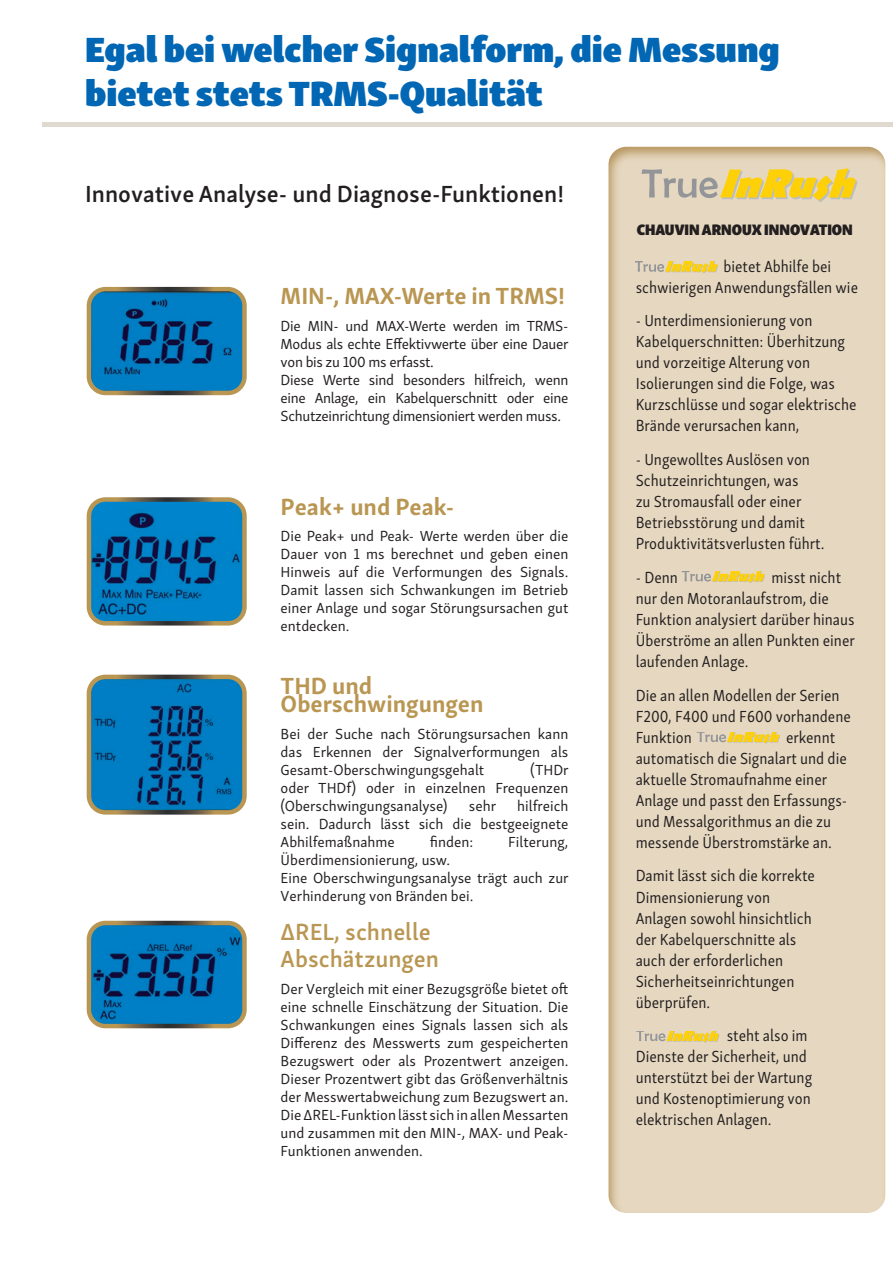
<style>
.page{position:relative;width:893px;height:1263px;background:#fff}
.page>*{position:absolute;margin:0;border:0;box-sizing:border-box;transform-origin:0 0}
.t1{font:36px/43.2px "Skolar Sans Latn Bl";color:#0166b3}
.t2{font:700 24px/18px "Skolar Sans Latn";color:#b99652}
.t3{font:600 24px "Skolar Sans Latn";color:#231f20}
.t4{font:600 24px/27px "Skolar Sans Latn";color:#b99652}
.t5{font:16.5px/21px "Skolar Sans Latn Cn";color:#231f20}
.t6{font:15.6px "Skolar Sans Latn Cn Bl";color:#231f20}
.t7{font:15px/18px "Skolar Sans Latn";color:#231f20;text-align:justify}
.t8{font:15px/18px "Skolar Sans Latn";letter-spacing:-.02em;color:#231f20}
</style>
<div class="page">
<div style="left:43px;top:122px;width:850px;height:5px;background:#e0d9cf"></div>
<div style="left:606px;top:146px;width:280px;height:1068px;background:#e6d8c0"></div>
<svg style="left:641px;top:168px;width:216px;height:34px"></svg>
<img style="left:92px;top:292px;width:150px;height:98px">
<div style="left:87px;top:287px;width:160px;height:108px;border:4px solid #fff;border-radius:17px"></div>
<img style="left:92px;top:502px;width:150px;height:121px">
<div style="left:87px;top:497px;width:160px;height:128px;border:4px solid #fff;border-radius:17px"></div>
<img style="left:92px;top:680px;width:150px;height:130px">
<div style="left:87px;top:675px;width:160px;height:140px;border:4px solid #fff;border-radius:17px"></div>
<img style="left:92px;top:926px;width:150px;height:97px">
<div style="left:87px;top:921px;width:160px;height:107px;border:4px solid #fff;border-radius:17px"></div>
<svg style="left:682px;top:571px;width:83px;height:12px"></svg>
<svg style="left:635px;top:262px;width:83px;height:11px"></svg>
<svg style="left:636px;top:1031px;width:83px;height:11px"></svg>
<svg style="left:697px;top:732px;width:83px;height:11px"></svg>
<h1 class="t1" style="left:85px;top:25px;width:696px">Egal bei welcher Signalform, die Messung bietet stets TRMS-Qualität</h1>
<h2 class="t3" style="left:85px;top:175px;width:481px">Innovative Analyse- und Diagnose-Funktionen!</h2>
<h2 class="t2" style="left:281px;top:285px;width:286px">MIN-, MAX-Werte in TRMS!</h2>
<p class="t8" style="left:281px;top:316px;width:290px">Die MIN- und MAX-Werte werden im TRMS-Modus als echte Effektivwerte über eine Dauer von bis zu 100 ms erfasst.<br>Diese Werte sind besonders hilfreich, wenn eine Anlage, ein Kabelquerschnitt oder eine Schutzeinrichtung dimensioniert werden muss.</p>
<h2 class="t2" style="left:281px;top:495px;width:175px">Peak+ und Peak-</h2>
<p class="t7" style="left:281px;top:526px;width:289px">Die Peak+ und Peak- Werte werden über die Dauer von 1 ms berechnet und geben einen Hinweis auf die Verformungen des Signals.<br>Damit lassen sich Schwankungen im Betrieb einer Anlage und sogar Störungsursachen gut entdecken.</p>
<h2 class="t2" style="left:281px;top:675px;width:204px">THD und<br>Oberschwingungen</h2>
<p class="t7" style="left:281px;top:723px;width:289px">Bei der Suche nach Störungsursachen kann das Erkennen der Signalverformungen als Gesamt-Oberschwingungsgehalt</p>
<p class="t7" style="left:281px;top:759px;width:290px;text-indent:250px">(THDr oder THDf) oder in einzelnen Frequenzen (Oberschwingungsanalyse)</p>
<p class="t7" style="left:281px;top:795px;width:289px;text-indent:237px">hilfreich sein. Dadurch lässt sich die bestgeeignete Abhilfemaßnahme</p>
<p class="t7" style="left:469px;top:795px;width:29px">sehr</p>
<p class="t7" style="left:430px;top:831px;width:45px">finden:</p>
<p class="t7" style="left:508px;top:831px;width:62px">Filterung,</p>
<p class="t7" style="left:281px;top:849px;width:290px;text-align:left">Überdimensionierung, usw.<br>Eine Oberschwingungsanalyse trägt auch zur<br>Verhinderung von Bränden bei.</p>
<h2 class="t4" style="left:281px;top:917px;width:160px">ΔREL, schnelle<br>Abschätzungen</h2>
<p class="t7" style="left:281px;top:979px;width:289px">Der Vergleich mit einer Bezugsgröße bietet oft eine schnelle Einschätzung der Situation. Die Schwankungen eines Signals lassen sich als Differenz des Messwerts zum gespeicherten Bezugswert oder als Prozentwert anzeigen.<br>Dieser Prozentwert gibt das Größenverhältnis der Messwertabweichung zum Bezugswert an.<br>Die ∆REL-Funktion lässt sich in allen Messarten und zusammen mit den MIN-, MAX- und Peak-Funktionen anwenden.</p>
<p class="t6" style="left:637px;top:216px;width:217px">CHAUVIN ARNOUX INNOVATION</p>
<p class="t5" style="left:636px;top:254px;width:224px;text-indent:88px">bietet Abhilfe bei schwierigen Anwendungsfällen wie</p>
<p class="t5" style="left:636px;top:309px;width:222px">- Unterdimensionierung von<br>Kabelquerschnitten: Überhitzung und vorzeitige Alterung von<br>Isolierungen sind die Folge, was<br>Kurzschlüsse und sogar elektrische<br>Brände verursachen kann,</p>
<p class="t5" style="left:636px;top:448px;width:190px">- Ungewolltes Auslösen von<br>Schutzeinrichtungen, was<br>zu Stromausfall oder einer<br>Betriebsstörung und damit<br>Produktivitätsverlusten führt.</p>
<p class="t5" style="left:636px;top:566px;width:44px">- Denn</p>
<p class="t5" style="left:636px;top:565px;width:221px;text-indent:136px">misst nicht nur den Motoranlaufstrom, die<br>Funktion analysiert darüber hinaus<br>Überströme an allen Punkten einer laufenden Anlage.</p>
<p class="t5" style="left:636px;top:683px;width:217px">Die an allen Modellen der Serien<br>F200, F400 und F600 vorhandene<br>Funktion</p>
<p class="t5" style="left:636px;top:725px;width:213px;text-indent:150px">erkennt automatisch die Signalart und die aktuelle Stromaufnahme einer<br>Anlage und passt den Erfassungs&shy;und Messalgorithmus an die zu messende Überstromstärke an.</p>
<p class="t5" style="left:636px;top:864px;width:181px">Damit lässt sich die korrekte<br>Dimensionierung von<br>Anlagen sowohl hinsichtlich der Kabelquerschnitte als auch der erforderlichen<br>Sicherheitseinrichtungen überprüfen.</p>
<p class="t5" style="left:636px;top:1024px;width:178px;text-indent:91px">steht also im<br>Dienste der Sicherheit, und unterstützt bei der Wartung und Kostenoptimierung von elektrischen Anlagen.</p>
</div>
